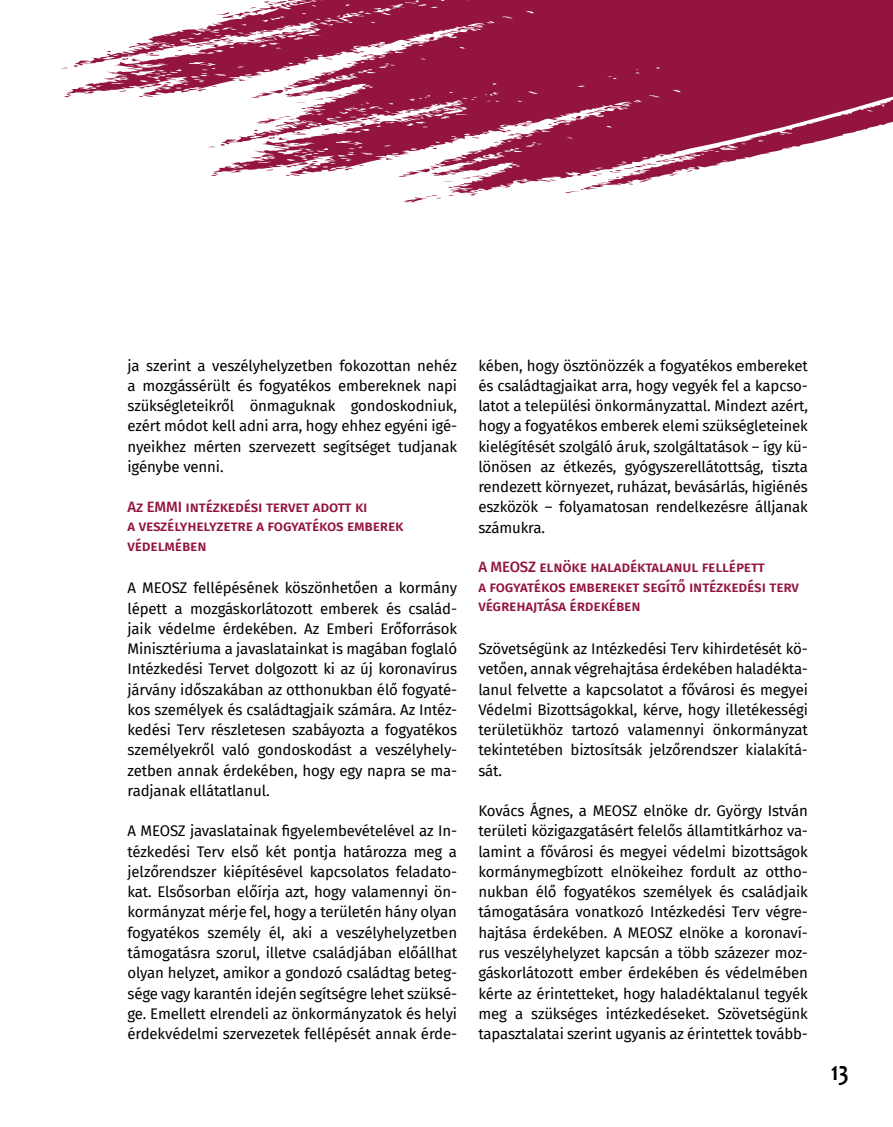
<style>
.page{position:relative;width:893px;height:1127px;background:#fff}
.page>*{position:absolute;margin:0;border:0;box-sizing:border-box;transform-origin:0 0}
.t1{font:700 27px "Candara";color:#000;scale:.8 1}
.t2{font:15px/20.2px "Fira Sans";letter-spacing:-.01em;color:#000;text-align:justify}
.t3{font:500 15px/19.5px "Fira Sans";letter-spacing:.015em;color:#93153c}
.t4{font:500 15px/19.5px "Fira Sans";letter-spacing:-.005em;color:#93153c}
</style>
<div class="page">
<svg style="left:66px;top:0;width:827px;height:190px;fill:#93153d"></svg>
<svg style="left:210px;top:173px;width:9px;height:3px"></svg>
<svg style="left:398px;top:166px;width:92px;height:37px"></svg>
<svg style="left:284px;top:166px;width:13px;height:1px"></svg>
<svg style="left:384px;top:156px;width:18px;height:4px"></svg>
<svg style="left:564px;top:156px;width:129px;height:37px"></svg>
<svg style="left:208px;top:144px;width:18px;height:3px"></svg>
<svg style="left:266px;top:132px;width:43px;height:13px"></svg>
<svg style="left:505px;top:130px;width:7px;height:2px"></svg>
<svg style="left:324px;top:117px;width:57px;height:17px"></svg>
<svg style="left:546px;top:112px;width:52px;height:13px"></svg>
<p class="t2" style="left:128px;top:355px;width:331px">ja szerint a veszélyhelyzetben fokozottan nehéz a mozgássérült és fogyatékos embereknek napi szükségleteikről önmaguknak gondoskodniuk, ezért módot kell adni arra, hogy ehhez egyéni igé&shy;nyeikhez mérten szervezett segítséget tudjanak igénybe venni.</p>
<p class="t4" style="left:128px;top:496px;width:277px">Az EMMI intézkedési tervet adott ki<br>a veszélyhelyzetre a fogyatékos emberek védelmében</p>
<p class="t2" style="left:128px;top:578px;width:331px">A MEOSZ fellépésének köszönhetően a kormány lépett a mozgáskorlátozott emberek és család&shy;jaik védelme érdekében. Az Emberi Erőforrások Minisztériuma a javaslatainkat is magában foglaló Intézkedési Tervet dolgozott ki az új koronavírus járvány időszakában az otthonukban élő fogyaté&shy;kos személyek és családtagjaik számára. Az Intéz&shy;kedési Terv részletesen szabáyozta a fogyatékos személyekről való gondoskodást a veszélyhely&shy;zetben annak érdekében, hogy egy napra se ma&shy;radjanak ellátatlanul.</p>
<p class="t2" style="left:128px;top:821px;width:331px">A MEOSZ javaslatainak figyelembevételével az In&shy;tézkedési Terv első két pontja határozza meg a jelzőrendszer kiépítésével kapcsolatos feladato&shy;kat. Elsősorban előírja azt, hogy valamennyi ön&shy;kormányzat mérje fel, hogy a területén hány olyan fogyatékos személy él, aki a veszélyhelyzetben támogatásra szorul, illetve családjában előállhat olyan helyzet, amikor a gondozó családtag beteg&shy;sége vagy karantén idején segítségre lehet szüksé&shy;ge. Emellett elrendeli az önkormányzatok és helyi érdekvédelmi szervezetek fellépését annak érde-</p>
<p class="t2" style="left:478px;top:355px;width:331px">kében, hogy ösztönözzék a fogyatékos embereket és családtagjaikat arra, hogy vegyék fel a kapcso&shy;latot a települési önkormányzattal. Mindezt azért, hogy a fogyatékos emberek elemi szükségleteinek kielégítését szolgáló áruk, szolgáltatások – így kü&shy;lönösen az étkezés, gyógyszerellátottság, tiszta rendezett környezet, ruházat, bevásárlás, higiénés eszközök – folyamatosan rendelkezésre álljanak számukra.</p>
<p class="t3" style="left:478px;top:557px;width:322px">A MEOSZ elnöke haladéktalanul fellépett<br>a fogyatékos embereket segítő intézkedési terv végrehajtása érdekében</p>
<p class="t2" style="left:478px;top:638px;width:331px">Szövetségünk az Intézkedési Terv kihirdetését kö&shy;vetően, annak végrehajtása érdekében haladékta&shy;lanul felvette a kapcsolatot a fővárosi és megyei Védelmi Bizottságokkal, kérve, hogy illetékességi területükhöz tartozó valamennyi önkormányzat tekintetében biztosítsák jelzőrendszer kialakítá&shy;sát.</p>
<p class="t2" style="left:478px;top:800px;width:331px">Kovács Ágnes, a MEOSZ elnöke dr. György István területi közigazgatásért felelős államtitkárhoz va&shy;lamint a fővárosi és megyei védelmi bizottságok kormánymegbízott elnökeihez fordult az ottho&shy;nukban élő fogyatékos személyek és családjaik támogatására vonatkozó Intézkedési Terv végre&shy;hajtása érdekében. A MEOSZ elnöke a koronaví&shy;rus veszélyhelyzet kapcsán a több százezer moz&shy;gáskorlátozott ember érdekében és védelmében kérte az érintetteket, hogy haladéktalanul tegyék meg a szükséges intézkedéseket. Szövetségünk tapasztalatai szerint ugyanis az érintettek tovább-</p>
<h1 class="t1" style="left:831px;top:1054px;width:23px">13</h1>
</div>
